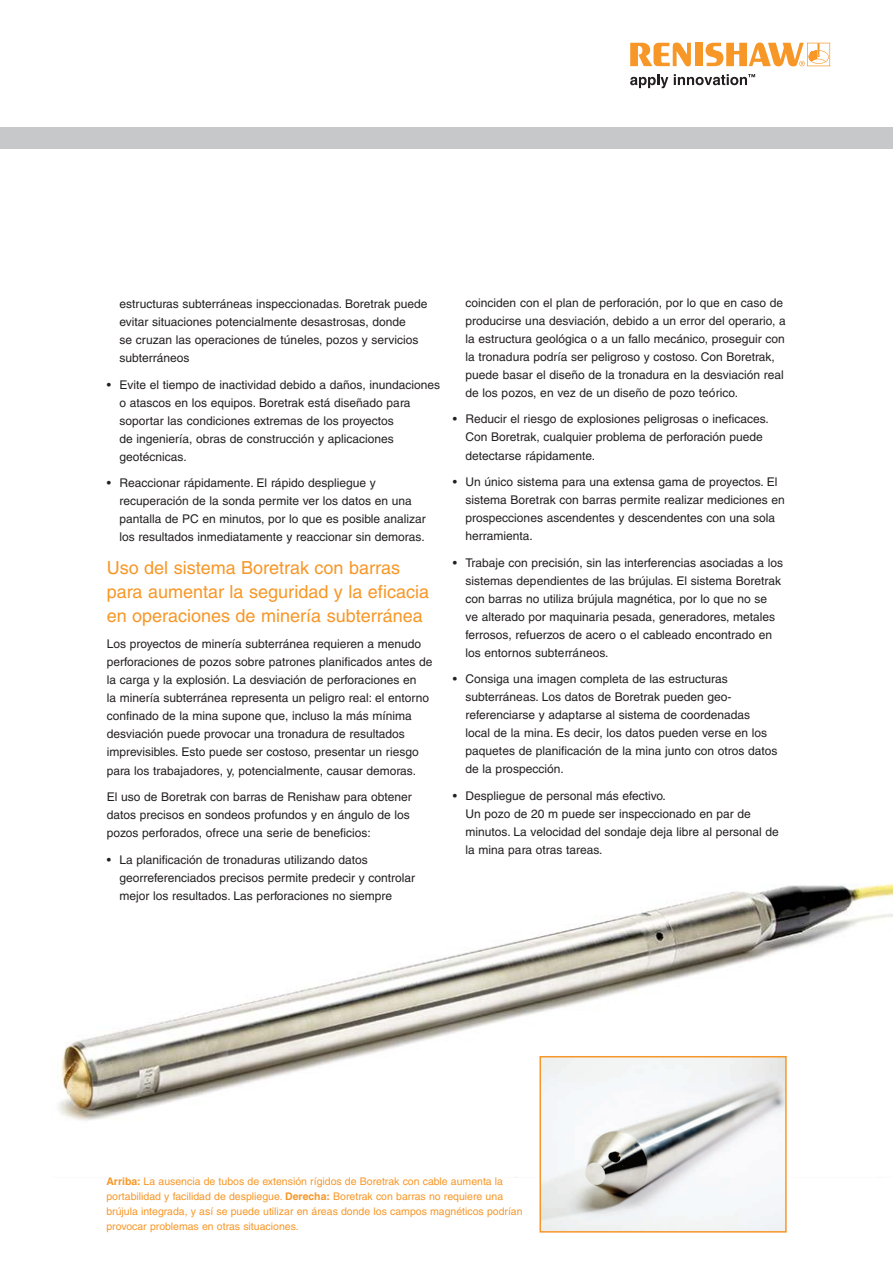
<style>
.page{position:relative;width:893px;height:1263px;background:#fff}
.page>*{position:absolute;margin:0;border:0;box-sizing:border-box;transform-origin:0 0}
.Sub_heading{font:18px/24px "Helvetica";color:#f79727}
.Text{font:12px/18px "Helvetica";color:#231f20}
.Caption_text_7pt{font:10.5px/15px "Helvetica";color:#f79727}
.s1{font-weight:700}
</style>
<div class="page">
<svg style="left:630px;top:74px;width:38px;height:14px"></svg>
<svg style="left:630px;top:43px;width:61px;height:23px"></svg>
<div style="left:695px;top:43px;width:8px;height:23px;background:#f79727"></div>
<svg style="left:706px;top:43px;width:124px;height:23px"></svg>
<svg style="left:674px;top:74px;width:81px;height:11px"></svg>
<div style="left:0;top:128px;width:893px;height:21px;background:#c7c8ca"></div>
<img style="left:57px;top:883px;width:836px;height:238px">
<img style="left:542px;top:1059px;width:242px;height:170px">
<div style="left:539px;top:1056px;width:248px;height:176px;border:2px solid #f79727"></div>
<p class="Text" style="left:119px;top:295px;width:309px">estructuras subterráneas inspeccionadas. Boretrak puede evitar situaciones potencialmente desastrosas, donde<br>se cruzan las operaciones de túneles, pozos y servicios subterráneos</p>
<p class="Text" style="left:119px;top:376px;width:322px;text-indent:-13px">• Evite el tiempo de inactividad debido a daños, inundaciones o atascos en los equipos. Boretrak está diseñado para soportar las condiciones extremas de los proyectos<br>de ingeniería, obras de construcción y aplicaciones geotécnicas.</p>
<p class="Text" style="left:119px;top:474px;width:308px;text-indent:-13px">• Reaccionar rápidamente. El rápido despliegue y recuperación de la sonda permite ver los datos en una pantalla de PC en minutos, por lo que es posible analizar los resultados inmediatamente y reaccionar sin demoras.</p>
<p class="Sub_heading" style="left:107px;top:556px;width:324px">Uso del sistema Boretrak con barras para aumentar la seguridad y la eficacia en operaciones de minería subterránea</p>
<p class="Text" style="left:107px;top:635px;width:327px">Los proyectos de minería subterránea requieren a menudo perforaciones de pozos sobre patrones planificados antes de la carga y la explosión. La desviación de perforaciones en<br>la minería subterránea representa un peligro real: el entorno confinado de la mina supone que, incluso la más mínima desviación puede provocar una tronadura de resultados imprevisibles. Esto puede ser costoso, presentar un riesgo para los trabajadores, y, potencialmente, causar demoras.</p>
<p class="Text" style="left:107px;top:788px;width:307px">El uso de Boretrak con barras de Renishaw para obtener datos precisos en sondeos profundos y en ángulo de los pozos perforados, ofrece una serie de beneficios:</p>
<p class="Text" style="left:119px;top:850px;width:297px;text-indent:-13px">• La planificación de tronaduras utilizando datos georreferenciados precisos permite predecir y controlar mejor los resultados. Las perforaciones no siempre</p>
<p class="Text" style="left:466px;top:294px;width:322px">coinciden con el plan de perforación, por lo que en caso de producirse una desviación, debido a un error del operario, a la estructura geológica o a un fallo mecánico, proseguir con la tronadura podría ser peligroso y costoso. Con Boretrak, puede basar el diseño de la tronadura en la desviación real de los pozos, en vez de un diseño de pozo teórico.</p>
<p class="Text" style="left:466px;top:410px;width:305px;text-indent:-13px">• Reducir el riesgo de explosiones peligrosas o ineficaces.<br>Con Boretrak, cualquier problema de perforación puede detectarse rápidamente.</p>
<p class="Text" style="left:466px;top:473px;width:321px;text-indent:-13px">• Un único sistema para una extensa gama de proyectos. El sistema Boretrak con barras permite realizar mediciones en prospecciones ascendentes y descendentes con una sola herramienta.</p>
<p class="Text" style="left:466px;top:553px;width:319px;text-indent:-13px">• Trabaje con precisión, sin las interferencias asociadas a los sistemas dependientes de las brújulas. El sistema Boretrak con barras no utiliza brújula magnética, por lo que no se<br>ve alterado por maquinaria pesada, generadores, metales ferrosos, refuerzos de acero o el cableado encontrado en los entornos subterráneos.</p>
<p class="Text" style="left:466px;top:670px;width:313px;text-indent:-13px">• Consiga una imagen completa de las estructuras subterráneas. Los datos de Boretrak pueden geo&shy;referenciarse y adaptarse al sistema de coordenadas local de la mina. Es decir, los datos pueden verse en los paquetes de planificación de la mina junto con otros datos de la prospección.</p>
<p class="Text" style="left:466px;top:786px;width:315px;text-indent:-13px">• Despliegue de personal más efectivo.<br>Un pozo de 20 m puede ser inspeccionado en par de minutos. La velocidad del sondaje deja libre al personal de la mina para otras tareas.</p>
<p class="Caption_text_7pt" style="left:106px;top:1174px;width:418px"><span class="s1">Arriba:</span> La ausencia de tubos de extensión rígidos de Boretrak con cable aumenta la portabilidad y facilidad de despliegue. <span class="s1">Derecha:</span> Boretrak con barras no requiere una brújula integrada, y así se puede utilizar en áreas donde los campos magnéticos podrían provocar problemas en otras situaciones.</p>
</div>
